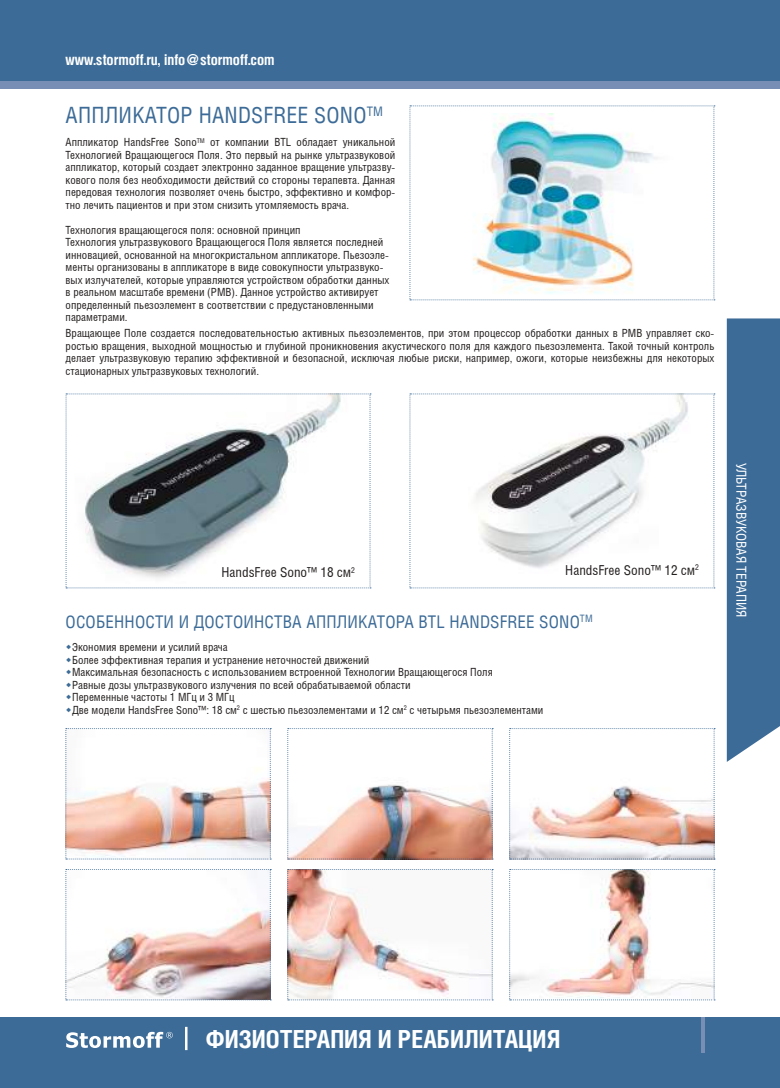
<style>
.page{position:relative;width:780px;height:1088px;background:#fff}
.page>*{position:absolute;margin:0;border:0;box-sizing:border-box;transform-origin:0 0}
.t1{font:700 25px "Helios Cond";color:#fff}
.t2{font:22.5px "Helios Cond";letter-spacing:.01em;color:#3c6b97}
.t3{font:17.5px "Helios Cond";letter-spacing:.01em;color:#3c6b97}
.t4{font:700 15px "Helios Cond";color:#fff}
.t5{font:13.75px "Helios Cond";color:#241f1f}
.t6{font:13.75px "Helios Cond";color:#fff}
.t7{font:11.25px/12.5px "Helios Cond";color:#241f1f;text-align:justify}
</style>
<div class="page">
<div style="left:0;top:0;width:780px;height:89px;background:#3c6b97"></div>
<div style="left:0;top:1017px;width:780px;height:71px;background:#3c6b97"></div>
<div style="left:726px;top:318px;width:54px;height:444px;background:#3c6b97"></div>
<svg style="left:66px;top:1032px;width:107px;height:16px"></svg>
<hr style="left:185px;top:1027px;width:2px;height:23px;background:#fff">
<div style="left:0;top:81px;width:780px;height:8px;background:#788eb4"></div>
<hr style="left:701px;top:1017px;width:4px;height:35px;background:#788eb4">
<svg style="left:65px;top:728px;width:206px;height:131px"></svg>
<img style="left:65px;top:869px;width:206px;height:131px">
<img style="left:287px;top:728px;width:206px;height:131px">
<img style="left:287px;top:869px;width:206px;height:131px">
<svg style="left:509px;top:728px;width:206px;height:131px"></svg>
<svg style="left:509px;top:869px;width:206px;height:131px"></svg>
<img style="left:409px;top:105px;width:306px;height:195px">
<svg style="left:66px;top:393px;width:305px;height:195px"></svg>
<svg style="left:409px;top:393px;width:306px;height:195px"></svg>
<h3 class="t4" style="left:66px;top:51px;width:211px">www.stormoff.ru, info@stormoff.com</h3>
<h2 class="t2" style="left:66px;top:102px;width:319px">АППЛИКАТОР HANDSFREE SONO<sup>TM</sup></h2>
<p class="t7" style="left:66px;top:136px;width:331px">Аппликатор HandsFree Sono<sup>TM</sup> от компании BTL обладает уникальной Технологией Вращающегося Поля. Это первый на рынке ультразвуковой аппликатор, который создает электронно заданное вращение ультразву&shy;кового поля без необходимости действий со стороны терапевта. Данная передовая технология позволяет очень быстро, эффективно и комфор&shy;тно лечить пациентов и при этом снизить утомляемость врача.</p>
<p class="t7" style="left:66px;top:223px;width:325px;text-align:left">Технология вращающегося поля: основной принцип<br>Технология ультразвукового Вращающегося Поля является последней инновацией, основанной на многокристальном аппликаторе. Пьезоэле&shy;менты организованы в аппликаторе в виде совокупности ультразвуко&shy;вых излучателей, которые управляются устройством обработки данных в реальном масштабе времени (РМВ). Данное устройство активирует определенный пьезоэлемент в соответствии с предустановленными параметрами.</p>
<p class="t7" style="left:66px;top:327px;width:650px">Вращающее Поле создается последовательностью активных пьезоэлементов, при этом процессор обработки данных в РМВ управляет ско&shy;ростью вращения, выходной мощностью и глубиной проникновения акустического поля для каждого пьезоэлемента. Такой точный контроль делает ультразвуковую терапию эффективной и безопасной, исключая любые риски, например, ожоги, которые неизбежны для некоторых стационарных ультразвуковых технологий.</p>
<p class="t5" style="left:221px;top:564px;width:135px">HandsFree Sono™ 18 см<sup>2</sup></p>
<p class="t5" style="left:565px;top:562px;width:135px">HandsFree Sono™ 12 см<sup>2</sup></p>
<h3 class="t3" style="left:66px;top:611px;width:528px">ОСОБЕННОСТИ И ДОСТОИНСТВА АППЛИКАТОРА BTL HANDSFREE SONO<sup>TM</sup></h3>
<p class="t7" style="left:72px;top:641px;width:473px;text-align:left">Экономия времени и усилий врача<br>Более эффективная терапия и устранение неточностей движений<br>Максимальная безопасность с использованием встроенной Технологии Вращающегося Поля<br>Равные дозы ультразвукового излучения по всей обрабатываемой области<br>Переменные частоты 1 МГц и 3 МГц<br>Две модели HandsFree Sono™: 18 см<sup>2</sup> с шестью пьезоэлементами и 12 см<sup>2</sup> с четырьмя пьезоэлементами</p>
<p class="t6" style="left:749px;top:463px;width:156px;rotate:90deg">УЛЬТРАЗВУКОВАЯ ТЕРАПИЯ</p>
<h1 class="t1" style="left:206px;top:1024px;width:356px">ФИЗИОТЕРАПИЯ И РЕАБИЛИТАЦИЯ</h1>
</div>
